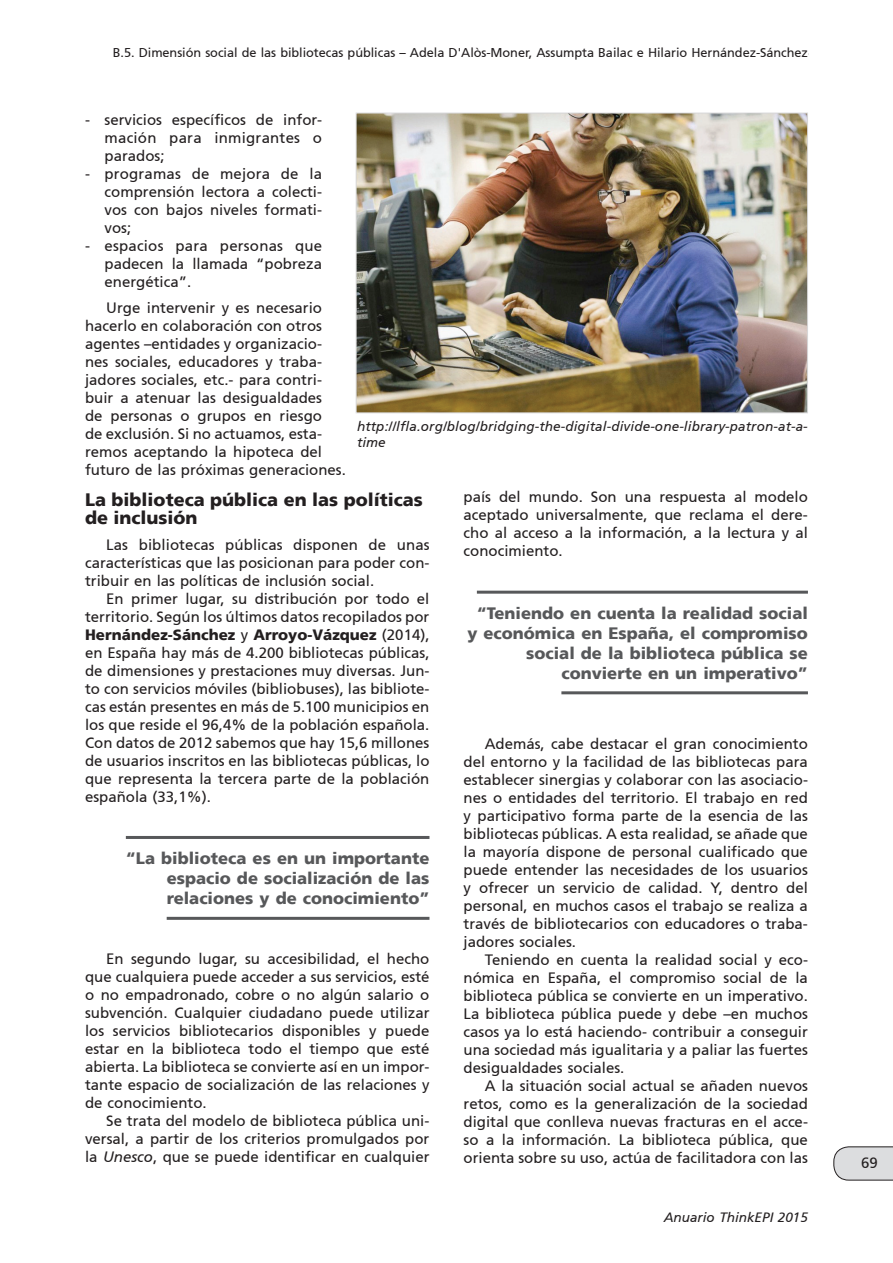
<style>
.page{position:relative;width:893px;height:1263px;background:#fff}
.page>*{position:absolute;margin:0;border:0;box-sizing:border-box;transform-origin:0 0}
.t1{font:900 18px/18px "Frutiger 75";color:#231f20}
.t2{font:900 16.5px/19.8px "Frutiger 75";color:#57585a;text-align:justify}
.t3{font:15px/18px "Frutiger 55 Roman";color:#231f20;text-align:justify}
.t4{font:900 15px "Frutiger 75";color:#231f20}
.t5{font:italic 13.5px/16.2px "Frutiger 56";letter-spacing:.01em;color:#231f20}
.t6{font:12.75px "Frutiger 55 Roman";letter-spacing:-.005em;color:#231f20}
.t7{font:italic 12.75px "Frutiger 56";color:#231f20}
.s1{font-family:"Frutiger 55 Roman";font-weight:400}
.s2{font-family:"Frutiger 56";font-style:italic}
</style>
<div class="page">
<svg style="left:833px;top:1146px;width:60px;height:34px;background:#d4d4d6"></svg>
<hr style="left:126px;top:836px;width:303px;height:3px;background:#57585a">
<hr style="left:167px;top:917px;width:262px;height:3px;background:#57585a">
<hr style="left:477px;top:591px;width:331px;height:3px;background:#57585a">
<hr style="left:561px;top:691px;width:247px;height:3px;background:#57585a">
<img style="left:358px;top:115px;width:448px;height:296px">
<div style="left:356px;top:113px;width:452px;height:300px;border:1px solid #d7d7d8"></div>
<p class="t6" style="left:113px;top:45px;width:697px">B.5. Dimensión social de las bibliotecas públicas – Adela D'Alòs-Moner, Assumpta Bailac e Hilario Hernández-Sánchez</p>
<p class="t7" style="left:362px;top:49px;width:448px">??????????????????????????????????????????????????????????????????????</p>
<p class="t3" style="left:105px;top:110px;width:219px;text-indent:-20px">- servicios específicos de infor&shy;mación para inmigrantes o parados;</p>
<p class="t3" style="left:105px;top:164px;width:219px;text-indent:-19px">- programas de mejora de la comprensión lectora a colecti&shy;vos con bajos niveles formati&shy;vos;</p>
<p class="t3" style="left:105px;top:236px;width:219px;text-indent:-19px">- espacios para personas que padecen la llamada “pobreza energética”.</p>
<p class="t3" style="left:85px;top:299px;width:262px;text-align:left;text-indent:21px">Urge intervenir y es necesario hacerlo en colaboración con otros agentes –entidades y organizacio&shy;nes sociales, educadores y traba&shy;jadores sociales, etc.- para contri&shy;buir a atenuar las desigualdades<br>de personas o grupos en riesgo<br>de exclusión. Si no actuamos, esta&shy;remos aceptando la hipoteca del futuro de las próximas generaciones.</p>
<p class="t1" style="left:85px;top:490px;width:339px">La biblioteca pública en las políticas de inclusión</p>
<p class="t3" style="left:85px;top:536px;width:346px;text-indent:21px">Las bibliotecas públicas disponen de unas características que las posicionan para poder con&shy;tribuir en las políticas de inclusión social.</p>
<p class="t3" style="left:85px;top:590px;width:346px;text-align:right">En primer lugar, su distribución por todo el territorio. Según los últimos datos recopilados por</p>
<p class="t4" style="left:85px;top:626px;width:346px">Hernández-Sánchez <span class="s1">y</span> Arroyo-Vázquez <span class="s1">(2014),</span></p>
<p class="t3" style="left:85px;top:644px;width:346px">en España hay más de 4.200 bibliotecas públicas, de dimensiones y prestaciones muy diversas. Jun&shy;to con servicios móviles (bibliobuses), las bibliote&shy;cas están presentes en más de 5.100 municipios en los que reside el 96,4% de la población española.<br>Con datos de 2012 sabemos que hay 15,6 millones de usuarios inscritos en las bibliotecas públicas, lo que representa la tercera parte de la población española (33,1%).</p>
<p class="t5" style="left:357px;top:418px;width:452px">http://lfla.org/blog/bridging-the-digital-divide-one-library-patron-at-a&shy;time</p>
<p class="t3" style="left:463px;top:488px;width:346px">país del mundo. Son una respuesta al modelo aceptado universalmente, que reclama el dere&shy;cho al acceso a la información, a la lectura y al conocimiento.</p>
<p class="t2" style="left:467px;top:603px;width:342px;text-align:right">“Teniendo en cuenta la realidad social y económica en España, el compromiso social de la biblioteca pública se convierte en un imperativo”</p>
<p class="t3" style="left:463px;top:735px;width:346px;text-indent:21px">Además, cabe destacar el gran conocimiento del entorno y la facilidad de las bibliotecas para establecer sinergias y colaborar con las asociacio&shy;nes o entidades del territorio. El trabajo en red y participativo forma parte de la esencia de las bibliotecas públicas. A esta realidad, se añade que la mayoría dispone de personal cualificado que puede entender las necesidades de los usuarios y ofrecer un servicio de calidad. Y, dentro del personal, en muchos casos el trabajo se realiza a través de bibliotecarios con educadores o traba&shy;jadores sociales.</p>
<p class="t3" style="left:463px;top:951px;width:346px;text-indent:21px">Teniendo en cuenta la realidad social y eco&shy;nómica en España, el compromiso social de la biblioteca pública se convierte en un imperativo.<br>La biblioteca pública puede y debe –en muchos casos ya lo está haciendo- contribuir a conseguir una sociedad más igualitaria y a paliar las fuertes desigualdades sociales.</p>
<p class="t3" style="left:463px;top:1077px;width:346px;text-indent:21px">A la situación social actual se añaden nuevos retos, como es la generalización de la sociedad digital que conlleva nuevas fracturas en el acce&shy;so a la información. La biblioteca pública, que orienta sobre su uso, actúa de facilitadora con las</p>
<p class="t2" style="left:167px;top:849px;width:264px;text-indent:-41px">“La biblioteca es en un importante espacio de socialización de las relaciones y de conocimiento”</p>
<p class="t3" style="left:85px;top:950px;width:346px;text-indent:21px">En segundo lugar, su accesibilidad, el hecho que cualquiera puede acceder a sus servicios, esté o no empadronado, cobre o no algún salario o subvención. Cualquier ciudadano puede utilizar los servicios bibliotecarios disponibles y puede estar en la biblioteca todo el tiempo que esté abierta. La biblioteca se convierte así en un impor&shy;tante espacio de socialización de las relaciones y de conocimiento.</p>
<p class="t3" style="left:85px;top:1112px;width:346px;text-indent:21px">Se trata del modelo de biblioteca pública uni&shy;versal, a partir de los criterios promulgados por la <span class="s2">Unesco</span>, que se puede identificar en cualquier</p>
<p class="t5" style="left:664px;top:1209px;width:146px">Anuario ThinkEPI 2015</p>
<p class="t3" style="left:861px;top:1154px;width:18px">69</p>
</div>
